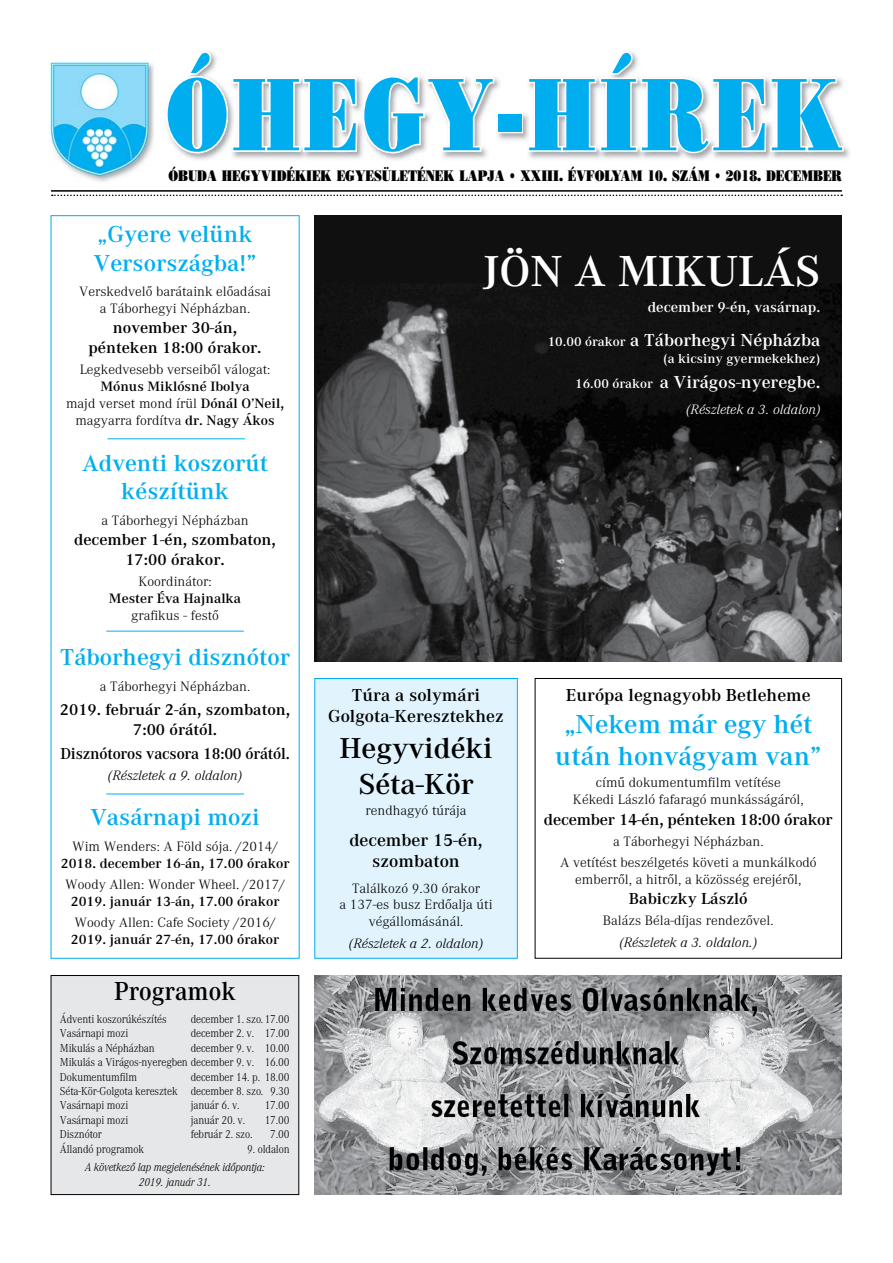
<style>
.page{position:relative;width:893px;height:1263px;background:#fff}
.page>*{position:absolute;margin:0;border:0;box-sizing:border-box;transform-origin:0 0}
.t1{font:102.75px "H Bodoni Poster";letter-spacing:.06em;color:#00aeef;scale:.73 1}
.t2{font:700 45px "Corporate Light Gs";color:#fff;scale:1.05 1}
.t3{font:700 30px/36px "Corporate Gs";color:#000;text-align:center;scale:1.05 1}
.t4{font:700 27px/32.4px "Corporate Gs";color:#00aeef;text-align:center;scale:1.05 1}
.t5{font:700 27px "Corporate Gs";color:#000;scale:.95 1}
.t6{font:700 24px/28.8px "Corporate Light Gs";color:#00aeef;scale:1.05 1}
.t7{font:700 18px/21.6px "Corporate Gs";color:#000;text-align:center;scale:1.05 1}
.t8{font:700 18px "Corporate Light Gs";color:#fff;scale:1.05 1}
.t9{font:700 16.5px/19.8px "Corporate Gs";color:#000;text-align:center;scale:1.05 1}
.t10{font:700 16.5px "Corporate Gs";color:#000}
.t11{font:15.3px "H Bodoni Poster";color:#000;scale:.77 1}
.t12{font:700 15px "Corporate Light Gs";color:#fff;scale:1.05 1}
.t13{font:14.1px/17px "Corporate Light Gs Plain";color:#000;text-align:center;scale:1.05 1}
.t14{font:700 14.1px "Corporate Light Gs";color:#000;scale:1.05 1}
.t15{font:italic 14.1px "Corporate Light Gs";color:#000;scale:1.05 1}
.t16{font:700 14.1px "Corporate Gs";color:#000;scale:1.05 1}
.t17{font:italic 14.1px "Corporate Light Gs";color:#fff;scale:1.05 1}
.t18{font:700 13.5px "Corporate Light Gs";color:#fff;scale:1.05 1}
.t19{font:12px/14.4px "Corporate Light Gs Plain";letter-spacing:-.01em;color:#000;text-align:justify;scale:.93 1}
.t20{font:italic 12px/14.4px "Corporate Light Gs";letter-spacing:-.01em;color:#000;text-align:center;scale:.93 1}
.s1{font-size:112.5px;color:#fff}
.s2{color:#fff}
.s3{font-family:"Corporate Gs";font-weight:700}
.s4{font-size:13.5px}
</style>
<div class="page">
<div style="left:314px;top:215px;width:528px;height:447px;background:#101011"></div>
<svg style="left:52px;top:195px;width:790px;height:1px"></svg>
<hr style="left:51px;top:190px;width:791px;height:2px;background:#000">
<img style="left:181px;top:51px;width:669px;height:109px">
<svg style="left:166px;top:51px;width:328px;height:102px"></svg>
<img style="left:50px;top:62px;width:103px;height:117px">
<div style="left:51px;top:975px;width:248px;height:219px;background:#e6e7e8"></div>
<div style="left:51px;top:975px;width:248px;height:220px;border:1px solid #000"></div>
<hr style="left:107px;top:794px;width:137px;height:1px;background:#00aeef">
<hr style="left:107px;top:631px;width:137px;height:1px;background:#00aeef">
<hr style="left:108px;top:438px;width:137px;height:1px;background:#00aeef">
<img style="left:314px;top:975px;width:528px;height:220px">
<div style="left:535px;top:678px;width:307px;height:281px;border:1px solid #000"></div>
<img style="left:317px;top:284px;width:525px;height:378px">
<div style="left:315px;top:678px;width:202px;height:280px;background:#e1f4fd"></div>
<div style="left:314px;top:678px;width:204px;height:281px;border:1px solid #00aeef"></div>
<h1 class="t1" style="left:166px;top:74px;width:928px">ÓHEGY<span class="s1">-</span><span class="s2">H</span>ÍREK</h1>
<p class="t11" style="left:168px;top:169px;width:876px">ÓBUDA HEGYVIDÉKIEK EGYESÜLETÉNEK LAPJA • XXIII. ÉVFOLYAM 10. SZÁM • 2018. DECEMBER</p>
<h3 class="t6" style="left:94px;top:223px;width:156px">„Gyere velünk<br>Versországba!”</h3>
<p class="t13" style="left:79px;top:284px;width:184px">Verskedvelô barátaink elôadásai a Táborhegyi Népházban.</p>
<p class="t9" style="left:89px;top:320px;width:166px">november 30-án, pénteken 18:00 órakor.</p>
<p class="t13" style="left:80px;top:362px;width:183px">Legkedvesebb verseibôl válogat:</p>
<p class="t16" style="left:100px;top:382px;width:144px">Mónus Miklósné Ibolya</p>
<p class="t13" style="left:66px;top:396px;width:209px">majd verset mond írül <span class="s3">Dónál O’Neil, </span>magyarra fordítva <span class="s3">dr. Nagy Ákos</span></p>
<h3 class="t6" style="left:82px;top:452px;width:178px;text-align:center">Adventi koszorút készítünk</h3>
<p class="t13" style="left:101px;top:513px;width:142px">a Táborhegyi Népházban</p>
<p class="t9" style="left:74px;top:532px;width:194px">december 1-én, szombaton,<br>17:00 órakor.</p>
<p class="t13" style="left:138px;top:574px;width:71px">Koordinátor:</p>
<p class="t16" style="left:109px;top:593px;width:127px">Mester Éva Hajnalka</p>
<p class="t13" style="left:131px;top:607px;width:85px">grafikus - festô</p>
<h3 class="t6" style="left:60px;top:646px;width:220px">Táborhegyi disznótor</h3>
<p class="t13" style="left:100px;top:679px;width:145px">a Táborhegyi Népházban.</p>
<p class="t9" style="left:60px;top:702px;width:221px">2019. február 2-án, szombaton,<br>7:00 órától.</p>
<p class="t10" style="left:60px;top:748px;width:231px">Disznótoros vacsora 18:00 órától.</p>
<p class="t15" style="left:108px;top:769px;width:129px">(Részletek a 9. oldalon)</p>
<h3 class="t6" style="left:90px;top:806px;width:163px">Vasárnapi mozi</h3>
<p class="t13" style="left:72px;top:839px;width:198px">Wim Wenders: A Föld sója. /2014/</p>
<p class="t14" style="left:61px;top:858px;width:219px">2018. december 16-án, 17.00 órakor</p>
<p class="t13" style="left:65px;top:877px;width:211px">Woody Allen: Wonder Wheel. /2017/</p>
<p class="t14" style="left:71px;top:896px;width:200px">2019. január 13-án, 17.00 órakor</p>
<p class="t13" style="left:74px;top:915px;width:193px">Woody Allen: Cafe Society /2016/</p>
<p class="t14" style="left:71px;top:935px;width:200px">2019. január 27-én, 17.00 órakor</p>
<h3 class="t5" style="left:114px;top:982px;width:130px">Programok</h3>
<p class="t19" style="left:60px;top:1013px;width:116px">Ádventi koszorúkészítés</p>
<p class="t19" style="left:191px;top:1013px;width:108px">december 1. szo. 17.00</p>
<p class="t19" style="left:60px;top:1027px;width:75px">Vasárnapi mozi</p>
<p class="t19" style="left:191px;top:1027px;width:108px">december 2. v. 17.00</p>
<p class="t19" style="left:60px;top:1041px;width:104px">Mikulás a Népházban</p>
<p class="t19" style="left:60px;top:1041px;width:249px;text-indent:131px">december 9. v. 10.00<br>Mikulás a Virágos-nyeregben december 9. v. 16.00<br>Dokumentumfilm</p>
<p class="t19" style="left:60px;top:1070px;width:249px;text-indent:131px">december 14. p. 18.00<br>Séta-Kör-Golgota keresztek december 8. szo. 9.30<br>Vasárnapi mozi</p>
<p class="t19" style="left:191px;top:1099px;width:54px">január 6. v.</p>
<p class="t19" style="left:265px;top:1099px;width:28px">17.00</p>
<p class="t19" style="left:60px;top:1113px;width:75px">Vasárnapi mozi</p>
<p class="t19" style="left:191px;top:1113px;width:60px">január 20. v.</p>
<p class="t19" style="left:265px;top:1113px;width:28px">17.00</p>
<p class="t19" style="left:60px;top:1128px;width:47px">Disznótor</p>
<p class="t19" style="left:191px;top:1128px;width:68px">február 2. szo.</p>
<p class="t19" style="left:270px;top:1128px;width:22px">7.00</p>
<p class="t19" style="left:60px;top:1142px;width:92px">Állandó programok</p>
<p class="t19" style="left:247px;top:1142px;width:47px">9. oldalon</p>
<p class="t20" style="left:85px;top:1161px;width:195px">A következô lap megjelenésének idôpontja:<br>2019. január 31.</p>
<h2 class="t2" style="left:483px;top:256px;width:322px">JÖN A MIKULÁS</h2>
<p class="t12" style="left:648px;top:302px;width:166px">december 9-én, vasárnap.</p>
<p class="t8" style="left:548px;top:334px;width:261px"><span class="s4">10.00 órakor</span> a Táborhegyi Népházba</p>
<p class="t18" style="left:663px;top:354px;width:151px">(a kicsiny gyermekekhez)</p>
<p class="t8" style="left:575px;top:376px;width:235px"><span class="s4">16.00 órakor</span> a Virágos-nyeregbe.</p>
<p class="t17" style="left:686px;top:404px;width:129px">(Részletek a 3. oldalon)</p>
<p class="t7" style="left:328px;top:686px;width:169px">Túra a solymári<br>Golgota-Keresztekhez</p>
<h3 class="t3" style="left:339px;top:734px;width:148px">Hegyvidéki<br>Séta-Kör</h3>
<p class="t13" style="left:365px;top:803px;width:98px">rendhagyó túrája</p>
<p class="t7" style="left:349px;top:831px;width:128px">december 15-én, szombaton</p>
<p class="t13" style="left:340px;top:880px;width:147px">Találkozó 9.30 órakor<br>a 137-es busz Erdôalja úti végállomásánál.</p>
<p class="t15" style="left:349px;top:937px;width:129px">(Részletek a 2. oldalon)</p>
<p class="t7" style="left:566px;top:686px;width:235px">Európa legnagyobb Betleheme</p>
<h3 class="t4" style="left:555px;top:711px;width:255px">„Nekem már egy hét után honvágyam van”</h3>
<p class="t13" style="left:573px;top:774px;width:221px">címû dokumentumfilm vetítése<br>Kékedi László fafaragó munkásságáról,</p>
<p class="t9" style="left:544px;top:812px;width:276px">december 14-én, pénteken 18:00 órakor</p>
<p class="t13" style="left:560px;top:832px;width:246px;line-height:21.1px">a Táborhegyi Népházban.<br>A vetítést beszélgetés követi a munkálkodó</p>
<p class="t13" style="left:575px;top:872px;width:217px">emberrôl, a hitrôl, a közösség erejérôl,</p>
<p class="t9" style="left:629px;top:891px;width:115px">Babiczky László</p>
<p class="t13" style="left:603px;top:913px;width:164px">Balázs Béla-díjas rendezôvel.</p>
<p class="t15" style="left:619px;top:936px;width:133px">(Részletek a 3. oldalon.)</p>
</div>
